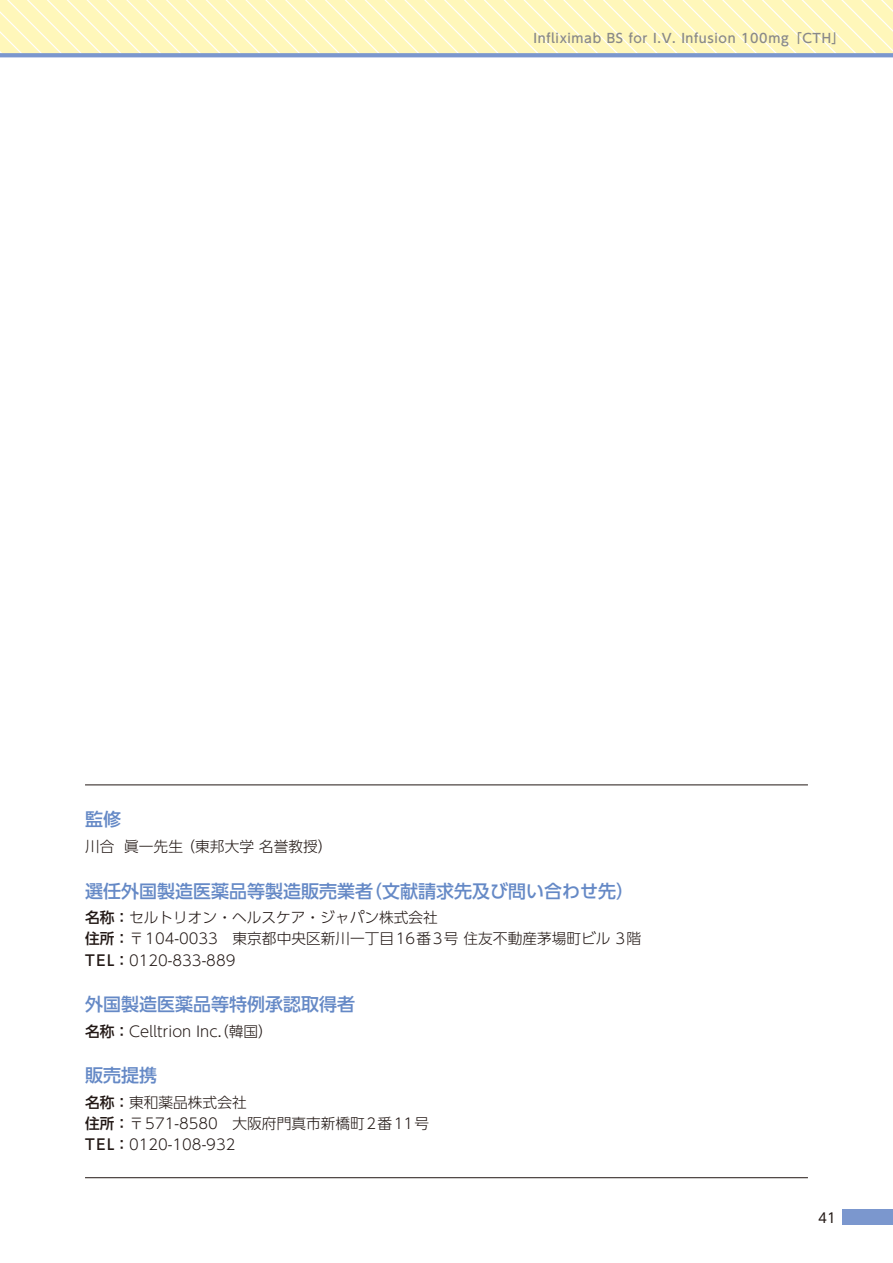
<style>
.page{position:relative;width:893px;height:1263px;background:#fff}
.page>*{position:absolute;margin:0;border:0;box-sizing:border-box;transform-origin:0 0}
.t1{font:500 18px "UD Shin Go Pro";color:#6589c6}
.t2{font:300 14.7px/21.3px "UD Shin Go Pro";color:#221815}
.t3{font:13.5px "UD Shin Go Pro";color:#221815}
.t4{font:500 12.75px "UD Shin Go Pro";letter-spacing:.05em;color:#898989}
.s1{font-weight:500}
</style>
<div class="page">
<div style="left:842px;top:1209px;width:51px;height:16px;background:#7b97ce"></div>
<svg style="left:0;top:0;width:893px;height:53px;background:#fff7bf"></svg>
<svg style="left:0;top:53px;width:893px;height:4px;background:#7f9acd"></svg>
<hr style="left:85px;top:785px;width:723px;height:1px;background:#221815">
<hr style="left:85px;top:1177px;width:723px;height:1px;background:#221815">
<p class="t4" style="left:534px;top:28px;width:312px">Infliximab BS for I.V. Infusion 100mg「CTH」</p>
<p class="t1" style="left:85px;top:805px;width:37px">監修</p>
<p class="t2" style="left:85px;top:835px;width:249px">川合 眞一先生 （東邦大学 名誉教授）</p>
<p class="t1" style="left:85px;top:876px;width:550px">選任外国製造医薬品等製造販売業者（文献請求先及び問い合わせ先）</p>
<p class="t2" style="left:85px;top:906px;width:558px"><span class="s1">名称：</span>セルトリオン・ヘルスケア・ジャパン株式会社<br><span class="s1">住所：</span>〒104-0033　東京都中央区新川一丁目16番3号 住友不動産茅場町ビル 3階<br><span class="s1">TEL：</span>0120-833-889</p>
<p class="t1" style="left:85px;top:989px;width:271px">外国製造医薬品等特例承認取得者</p>
<p class="t2" style="left:85px;top:1020px;width:189px"><span class="s1">名称：</span>Celltrion Inc.（韓国）</p>
<p class="t1" style="left:85px;top:1061px;width:73px">販売提携</p>
<p class="t2" style="left:85px;top:1091px;width:346px"><span class="s1">名称：</span>東和薬品株式会社<br><span class="s1">住所：</span>〒571-8580　大阪府門真市新橋町2番11号<br><span class="s1">TEL：</span>0120-108-932</p>
<p class="t3" style="left:818px;top:1206px;width:19px">41</p>
</div>
